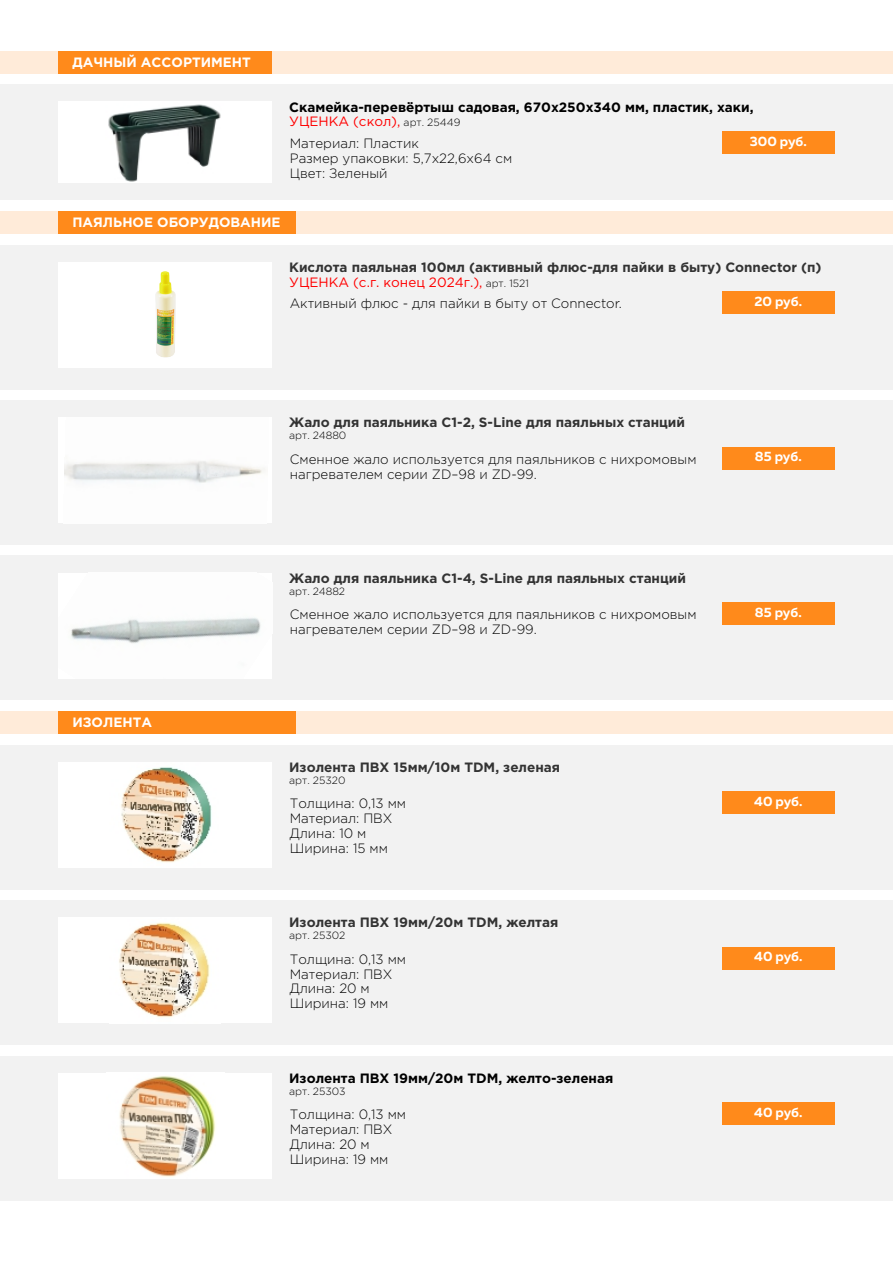
<style>
.page{position:relative;width:893px;height:1263px;background:#fff}
.page>*{position:absolute;margin:0;border:0;box-sizing:border-box;transform-origin:0 0}
.t1{font:300 13.5px/14.9px "Gotham Pro";color:#000}
.t2{font:700 13.5px/15px "Gotham Pro";color:#333}
.t3{font:700 13.5px/15px "Gotham Pro";color:#000}
.t4{font:700 13.5px "Gotham Pro";color:#fff}
.t5{font:700 13.5px "Muller";color:#fff}
.t6{font:300 10.5px "Gotham Pro";color:#000}
.s1{font-weight:400;color:#f00}
.s2{font-weight:300;font-size:10.5px}
.s3{font-weight:300;font-size:10.5px;color:#000}
</style>
<div class="page">
<div style="left:0;top:51px;width:893px;height:23px;background:#ffebd9"></div>
<div style="left:59px;top:51px;width:213px;height:23px;background:#ff8a1b"></div>
<div style="left:0;top:85px;width:893px;height:115px;background:#f2f2f2"></div>
<div style="left:722px;top:131px;width:113px;height:23px;background:#ff8a1b"></div>
<div style="left:59px;top:102px;width:213px;height:81px;background:#fff"></div>
<img style="left:108px;top:104px;width:113px;height:78px">
<div style="left:0;top:211px;width:893px;height:23px;background:#ffebd9"></div>
<div style="left:59px;top:211px;width:237px;height:23px;background:#ff8a1b"></div>
<div style="left:0;top:245px;width:893px;height:144px;background:#f2f2f2"></div>
<div style="left:722px;top:291px;width:113px;height:23px;background:#ff8a1b"></div>
<div style="left:59px;top:262px;width:213px;height:106px;background:#fff"></div>
<img style="left:155px;top:271px;width:21px;height:87px">
<div style="left:0;top:400px;width:893px;height:145px;background:#f2f2f2"></div>
<div style="left:722px;top:447px;width:113px;height:23px;background:#ff8a1b"></div>
<div style="left:59px;top:417px;width:213px;height:106px;background:#fff"></div>
<img style="left:64px;top:461px;width:201px;height:22px">
<div style="left:0;top:556px;width:893px;height:144px;background:#f2f2f2"></div>
<div style="left:722px;top:602px;width:113px;height:23px;background:#ff8a1b"></div>
<img style="left:59px;top:573px;width:213px;height:105px">
<div style="left:0;top:711px;width:893px;height:23px;background:#ffebd9"></div>
<div style="left:59px;top:711px;width:237px;height:23px;background:#ff8a1b"></div>
<div style="left:0;top:745px;width:893px;height:144px;background:#f2f2f2"></div>
<div style="left:722px;top:791px;width:113px;height:23px;background:#ff8a1b"></div>
<div style="left:59px;top:762px;width:213px;height:106px;background:#fff"></div>
<img style="left:121px;top:767px;width:91px;height:96px">
<div style="left:0;top:900px;width:893px;height:145px;background:#f2f2f2"></div>
<div style="left:722px;top:947px;width:113px;height:23px;background:#ff8a1b"></div>
<div style="left:59px;top:917px;width:213px;height:106px;background:#fff"></div>
<img style="left:119px;top:922px;width:91px;height:96px">
<div style="left:0;top:1056px;width:893px;height:144px;background:#f2f2f2"></div>
<div style="left:722px;top:1102px;width:113px;height:23px;background:#ff8a1b"></div>
<div style="left:59px;top:1073px;width:213px;height:105px;background:#fff"></div>
<img style="left:119px;top:1076px;width:97px;height:101px">
<p class="t4" style="left:72px;top:57px;width:180px">ДАЧНЫЙ АССОРТИМЕНТ</p>
<p class="t3" style="left:289px;top:100px;width:466px">Скамейка-перевёртыш садовая, 670х250х340 мм, пластик, хаки,<br><span class="s1">УЦЕНКА (скол),</span> <span class="s2">арт. 25449</span></p>
<p class="t1" style="left:290px;top:137px;width:224px">Материал: Пластик<br>Размер упаковки: 5,7х22,6х64 см<br>Цвет: Зеленый</p>
<p class="t5" style="left:750px;top:135px;width:59px">300 руб.</p>
<p class="t4" style="left:72px;top:217px;width:210px">ПАЯЛЬНОЕ ОБОРУДОВАНИЕ</p>
<p class="t2" style="left:289px;top:260px;width:534px">Кислота паяльная 100мл (активный флюс-для пайки в быту) Connector (п)<br><span class="s1">УЦЕНКА (с.г. конец 2024г.),</span> <span class="s3">арт. 1521</span></p>
<p class="t1" style="left:290px;top:297px;width:334px">Активный флюс - для пайки в быту от Connector.</p>
<p class="t5" style="left:755px;top:295px;width:49px">20 руб.</p>
<p class="t4" style="left:72px;top:717px;width:81px">ИЗОЛЕНТА</p>
<p class="t2" style="left:289px;top:416px;width:397px">Жало для паяльника С1-2, S-Line для паяльных станций</p>
<p class="t6" style="left:289px;top:432px;width:59px">арт. 24880</p>
<p class="t1" style="left:290px;top:452px;width:408px">Сменное жало используется для паяльников с нихромовым нагревателем серии ZD–98 и ZD-99.</p>
<p class="t5" style="left:755px;top:451px;width:48px">85 руб.</p>
<p class="t2" style="left:289px;top:571px;width:398px">Жало для паяльника С1-4, S-Line для паяльных станций</p>
<p class="t6" style="left:289px;top:587px;width:57px">арт. 24882</p>
<p class="t1" style="left:290px;top:608px;width:408px">Сменное жало используется для паяльников с нихромовым нагревателем серии ZD–98 и ZD-99.</p>
<p class="t5" style="left:755px;top:606px;width:48px">85 руб.</p>
<p class="t2" style="left:289px;top:760px;width:272px">Изолента ПВХ 15мм/10м TDM, зеленая</p>
<p class="t6" style="left:289px;top:776px;width:58px">арт. 25320</p>
<p class="t1" style="left:290px;top:797px;width:118px">Толщина: 0,13 мм<br>Материал: ПВХ<br>Длина: 10 м<br>Ширина: 15 мм</p>
<p class="t5" style="left:754px;top:795px;width:50px">40 руб.</p>
<p class="t2" style="left:289px;top:916px;width:271px">Изолента ПВХ 19мм/20м TDM, желтая</p>
<p class="t6" style="left:289px;top:932px;width:58px">арт. 25302</p>
<p class="t1" style="left:290px;top:952px;width:118px">Толщина: 0,13 мм<br>Материал: ПВХ<br>Длина: 20 м<br>Ширина: 19 мм</p>
<p class="t5" style="left:754px;top:951px;width:50px">40 руб.</p>
<p class="t3" style="left:289px;top:1071px;width:326px">Изолента ПВХ 19мм/20м TDM, желто-зеленая</p>
<p class="t6" style="left:289px;top:1087px;width:58px">арт. 25303</p>
<p class="t1" style="left:290px;top:1108px;width:118px">Толщина: 0,13 мм<br>Материал: ПВХ<br>Длина: 20 м<br>Ширина: 19 мм</p>
<p class="t5" style="left:754px;top:1106px;width:50px">40 руб.</p>
</div>
